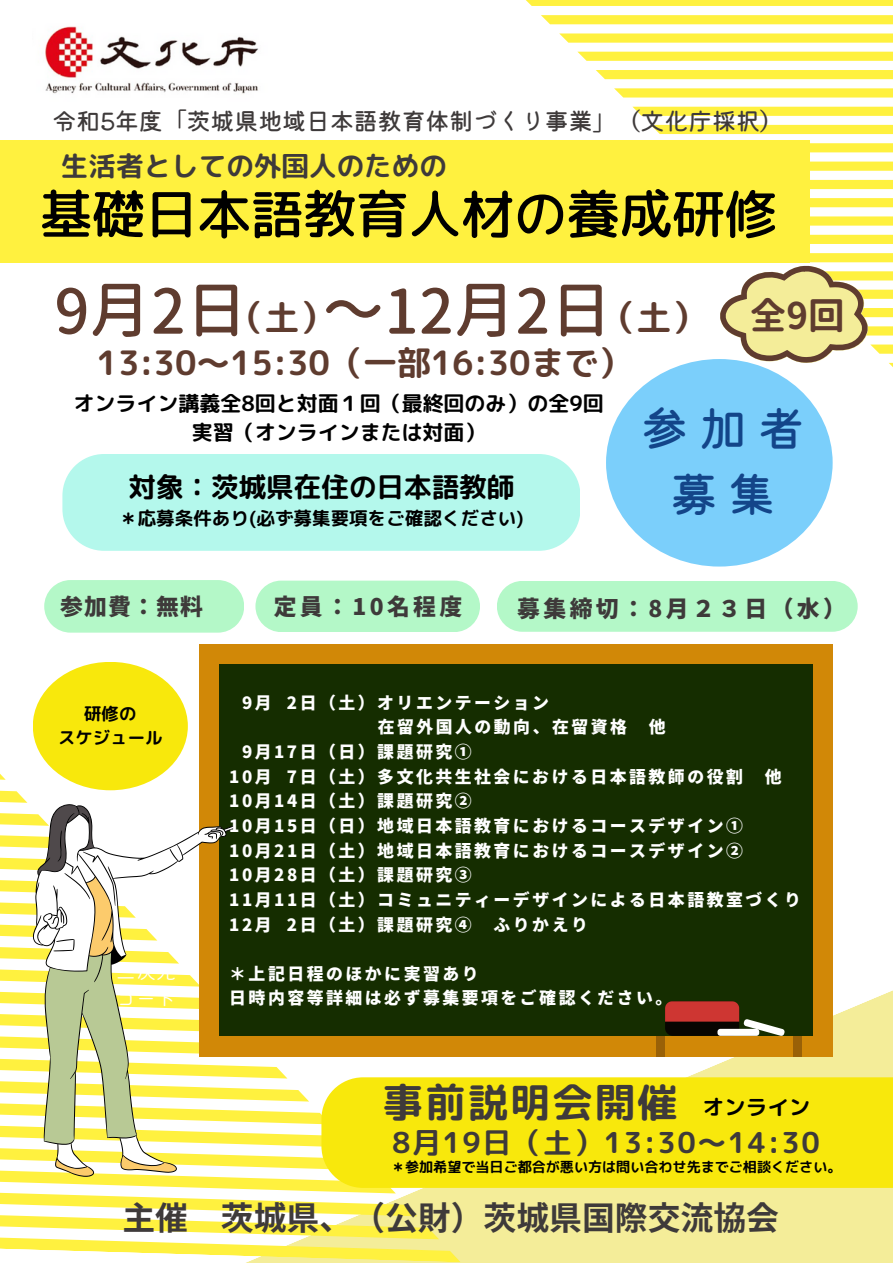
<style>
.page{position:relative;width:893px;height:1264px;background:#fff}
.page>*{position:absolute;margin:0;border:0;box-sizing:border-box;transform-origin:0 0}
.t1{font:500 61.35px "Gen Jyuu Gothic";color:#5f3c2f}
.t2{font:52.65px "rounded mplus 1 p medium";color:#000}
.t3{font:46.95px/65.4px "Mamelon 5 Hi Regular";color:#134589;text-align:center}
.t4{font:40.2px "rounded mplus 1 p bold";letter-spacing:.055em;color:#3e3a3a}
.t5{font:700 36.6px "Gen Jyuu Gothic";color:#5f3c2f}
.t6{font:35.1px "rounded mplus 1 p bold";color:#5f3c2f}
.t7{font:33.6px "rounded mplus 1 p bold";color:#5f3c2f}
.t8{font:700 32.85px "Noto Sans JP";color:#3e3a3a}
.t9{font:28.8px "rounded mplus 1 p bold";letter-spacing:.055em;color:#3e3a3a}
.t10{font:27.6px "rounded mplus 1 p bold";color:#000}
.t11{font:27.6px "rounded mplus 1 p bold";color:#3e3a3a}
.t12{font:23.85px "Mamelon 5 Hi Regular";color:#3e3a3a}
.t13{font:900 22.8px "Noto Sans JP";letter-spacing:.15em;color:#3e3a3a}
.t14{font:21.6px "rounded mplus 1 p bold";color:#000}
.t15{font:21px "rounded mplus 1 p bold";color:#000}
.t16{font:20.1px "Mamelon 3 Hi Regular";color:#fff}
.t17{font:18.6px "rounded mplus 1 p bold";color:#000}
.t18{font:17.4px "rounded mplus 1 p bold";color:#000}
.t19{font:900 16.8px "Noto Sans JP";letter-spacing:.15em;color:#fff}
.t20{font:14.1px "rounded mplus 1 p bold";color:#000}
</style>
<div class="page">
<svg style="left:461px;top:968px;width:431px;height:294px;fill:#f4ed99"></svg>
<svg style="left:0;top:774px;width:5px;height:5px"></svg>
<div style="left:199px;top:644px;width:633px;height:412px;background:#d18807"></div>
<div style="left:219px;top:664px;width:593px;height:371px;background:#152d00"></div>
<div style="left:656px;top:1035px;width:145px;height:21px;background:#996107"></div>
<div style="left:665px;top:1035px;width:127px;height:21px;background:#d18807"></div>
<svg style="left:665px;top:1001px;width:120px;height:35px"></svg>
<div style="left:62px;top:454px;width:518px;height:97px;background:#b4f8ec"></div>
<div style="left:0;top:140px;width:809px;height:122px;background:#fff13f"></div>
<svg style="left:809px;top:235px;width:83px;height:9px"></svg>
<svg style="left:809px;top:216px;width:83px;height:10px"></svg>
<svg style="left:809px;top:198px;width:83px;height:9px"></svg>
<svg style="left:809px;top:180px;width:83px;height:9px"></svg>
<svg style="left:809px;top:162px;width:83px;height:9px"></svg>
<svg style="left:809px;top:143px;width:83px;height:9px"></svg>
<div style="left:651px;top:125px;width:241px;height:9px;background:#fff13f"></div>
<svg style="left:633px;top:107px;width:259px;height:9px;background:#fff144"></svg>
<svg style="left:614px;top:88px;width:278px;height:9px;background:#fff149"></svg>
<div style="left:596px;top:70px;width:296px;height:9px;background:#fff13f"></div>
<svg style="left:578px;top:52px;width:314px;height:9px;background:#fff144"></svg>
<svg style="left:559px;top:33px;width:333px;height:10px;background:#fff251"></svg>
<svg style="left:541px;top:15px;width:351px;height:9px;background:#fff144"></svg>
<div style="left:526px;top:0;width:366px;height:6px;background:#fff13f"></div>
<img style="left:45px;top:26px;width:214px;height:68px">
<div style="left:606px;top:359px;width:226px;height:207px;background:#7bcffb;border-radius:50%"></div>
<div style="left:497px;top:581px;width:360px;height:50px;background:#b4f8c8;border-radius:25px"></div>
<div style="left:33px;top:662px;width:154px;height:128px;background:#f8e80c;border-radius:50%"></div>
<div style="left:44px;top:580px;width:200px;height:52px;background:#b4f8c8"></div>
<div style="left:255px;top:580px;width:225px;height:52px;background:#b4f8c8;border-radius:26px"></div>
<svg style="left:0;top:790px;width:461px;height:472px"></svg>
<svg style="left:33px;top:804px;width:202px;height:372px"></svg>
<div style="left:321px;top:1077px;width:571px;height:110px;background:#f8e80c"></div>
<svg style="left:720px;top:253px;width:172px;height:119px"></svg>
<p class="t12" style="left:53px;top:109px;width:732px">令和5年度「茨城県地域日本語教育体制づくり事業」（文化庁採択）</p>
<p class="t11" style="left:61px;top:147px;width:387px">生活者としての外国人のための</p>
<p class="t2" style="left:40px;top:177px;width:739px">基礎日本語教育人材の養成研修</p>
<p class="t1" style="left:54px;top:268px;width:559px">9月2日 ～12月2日</p>
<p class="t6" style="left:229px;top:292px;width:107px">（土）</p>
<p class="t6" style="left:601px;top:292px;width:107px">（土）</p>
<p class="t7" style="left:96px;top:338px;width:536px">13:30～15:30（一部16:30まで）</p>
<p class="t5" style="left:749px;top:289px;width:96px">全9回</p>
<p class="t15" style="left:73px;top:388px;width:532px">オンライン講義全8回と対面１回（最終回のみ）の全9回</p>
<p class="t15" style="left:192px;top:417px;width:295px">実習（オンラインまたは対面）</p>
<p class="t10" style="left:128px;top:467px;width:387px">対象：茨城県在住の日本語教師</p>
<p class="t17" style="left:119px;top:505px;width:406px">＊応募条件あり(必ず募集要項をご確認ください)</p>
<p class="t3" style="left:641px;top:395px;width:165px">参加者募集</p>
<p class="t13" style="left:60px;top:588px;width:144px">参加費：無料</p>
<p class="t13" style="left:274px;top:588px;width:190px">定員：10名程度</p>
<p class="t13" style="left:517px;top:590px;width:330px">募集締切：8月２３日（水）</p>
<p class="t18" style="left:84px;top:701px;width:54px">研修の</p>
<p class="t18" style="left:58px;top:725px;width:106px">スケジュール</p>
<p class="t16" style="left:116px;top:961px;width:62px">二次元</p>
<p class="t16" style="left:116px;top:988px;width:62px">コード</p>
<p class="t19" style="left:242px;top:689px;width:308px">9月 2日（土）オリエンテーション</p>
<p class="t19" style="left:377px;top:713px;width:251px">在留外国人の動向、在留資格</p>
<p class="t19" style="left:649px;top:713px;width:18px">他</p>
<p class="t19" style="left:242px;top:738px;width:231px">9月 17日（日）課題研究①</p>
<p class="t19" style="left:229px;top:763px;width:515px">10月 7日（土）多文化共生社会における日本語教師の役割</p>
<p class="t19" style="left:764px;top:763px;width:18px">他</p>
<p class="t19" style="left:229px;top:787px;width:244px">10月 14日（土）課題研究②</p>
<p class="t19" style="left:229px;top:812px;width:515px">10月 15日（日）地域日本語教育におけるコースデザイン①</p>
<p class="t19" style="left:229px;top:837px;width:515px">10月 21日（土）地域日本語教育におけるコースデザイン②</p>
<p class="t19" style="left:229px;top:861px;width:244px">10月 28日（土）課題研究③</p>
<p class="t19" style="left:229px;top:886px;width:573px">11月 11日（土）コミュニティーデザインによる日本語教室づくり</p>
<p class="t19" style="left:229px;top:911px;width:244px">12月 2日（土）課題研究④</p>
<p class="t19" style="left:493px;top:911px;width:96px">ふりかえり</p>
<p class="t19" style="left:229px;top:960px;width:251px">＊上記日程のほかに実習あり</p>
<p class="t19" style="left:229px;top:985px;width:444px">日時内容等詳細は必ず募集要項をご確認ください。</p>
<p class="t4" style="left:383px;top:1073px;width:296px">事前説明会開催</p>
<p class="t14" style="left:702px;top:1092px;width:109px">オンライン</p>
<p class="t9" style="left:392px;top:1122px;width:429px">8月19日（土）13:30～14:30</p>
<p class="t20" style="left:391px;top:1157px;width:452px">＊参加希望で当日ご都合が悪い方は問い合わせ先までご相談ください。</p>
<p class="t8" style="left:122px;top:1191px;width:658px">主催 茨城県、（公財）茨城県国際交流協会</p>
</div>
